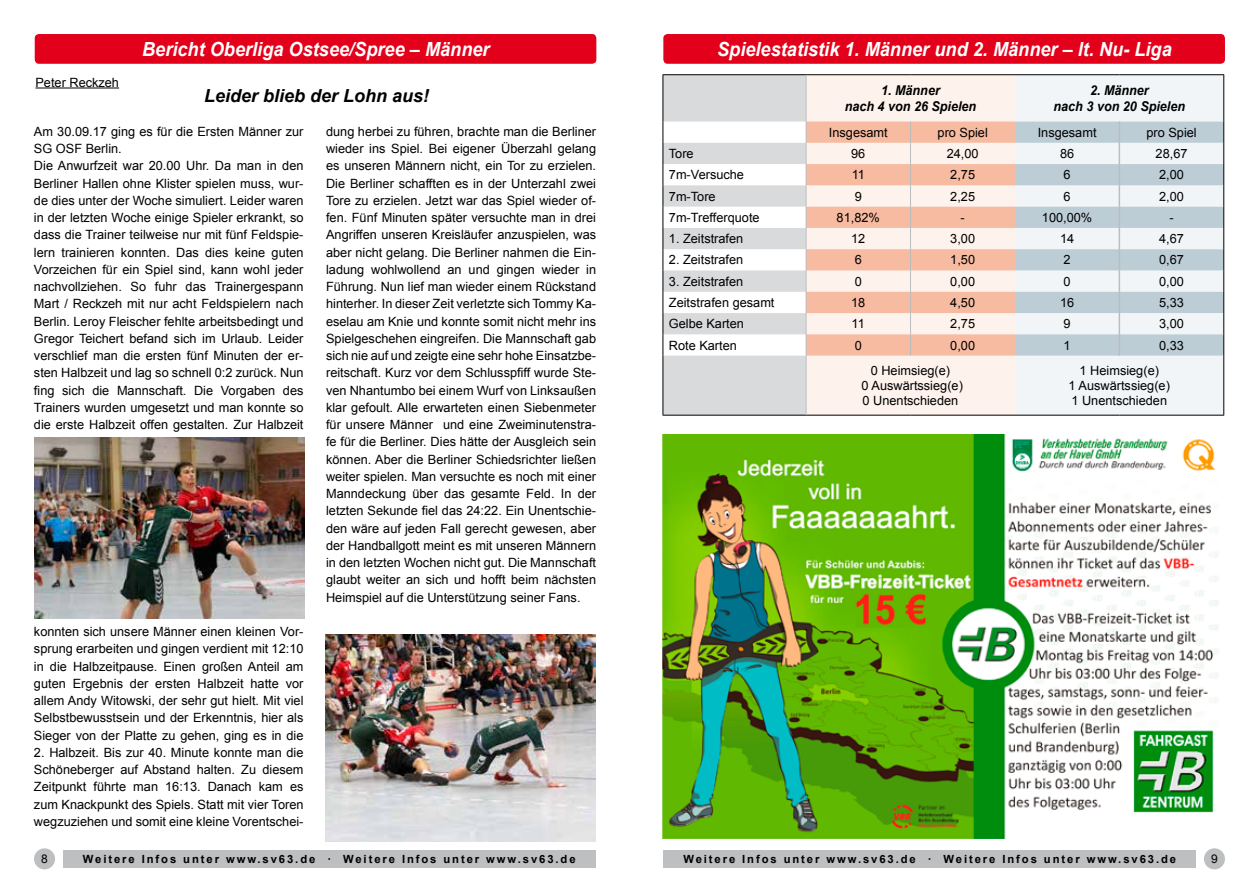
<style>
.page{position:relative;width:1259px;height:893px;background:#fff}
.page>*{position:absolute;margin:0;border:0;box-sizing:border-box;transform-origin:0 0}
.t1{font:italic 700 19.5px "Arial";color:#fff;scale:.93 1}
.t2{font:italic 700 18px "Arial";color:#000}
.t3{font:italic 700 13.5px/16.2px "Arial";color:#000;text-align:center;scale:.93 1}
.t4{font:12.75px/17.2px "Arial";color:#000;text-align:justify}
.t5{font:12px "Arial";color:#000}
.t6{font:700 11.25px "Arial";letter-spacing:.17em;color:#000}
</style>
<div class="page">
<div style="left:63px;top:850px;width:532px;height:17px;background:#bdbfc0"></div>
<div style="left:663px;top:850px;width:533px;height:17px;background:#bdbfc0"></div>
<div style="left:35px;top:34px;width:561px;height:30px;background:#e2001a;border-radius:4px"></div>
<hr style="left:35px;top:88px;width:84px;height:1px;background:#000">
<img style="left:34px;top:438px;width:270px;height:180px">
<img style="left:325px;top:634px;width:270px;height:208px">
<div style="left:34px;top:848px;width:21px;height:21px;background:#bdbfc0;border-radius:50%"></div>
<div style="left:1204px;top:848px;width:21px;height:21px;background:#bdbfc0;border-radius:50%"></div>
<div style="left:663px;top:34px;width:562px;height:30px;background:#e2001a;border-radius:4px"></div>
<svg style="left:663px;top:75px;width:142px;height:340px;fill:#d9dadb"></svg>
<div style="left:806px;top:75px;width:209px;height:340px;background:#fef2ec"></div>
<div style="left:1015px;top:75px;width:208px;height:340px;background:#f1f5f7"></div>
<svg style="left:806px;top:121px;width:209px;height:235px;background:#f9d3c3"></svg>
<svg style="left:1015px;top:121px;width:208px;height:235px;fill:#bdcdd6"></svg>
<hr style="left:662px;top:74px;width:144px;height:1px;background:#000">
<hr style="left:662px;top:75px;width:1px;height:46px;background:#000">
<hr style="left:806px;top:74px;width:104px;height:1px;background:#000">
<hr style="left:910px;top:74px;width:105px;height:1px;background:#000">
<hr style="left:1015px;top:74px;width:104px;height:1px;background:#000">
<hr style="left:1119px;top:74px;width:105px;height:1px;background:#000">
<hr style="left:1223px;top:75px;width:1px;height:46px;background:#000">
<svg style="left:662px;top:121px;width:1px;height:235px"></svg>
<svg style="left:1223px;top:121px;width:1px;height:235px"></svg>
<hr style="left:662px;top:356px;width:1px;height:59px;background:#000">
<hr style="left:1223px;top:356px;width:1px;height:59px;background:#000">
<hr style="left:662px;top:415px;width:144px;height:1px;background:#000">
<hr style="left:806px;top:415px;width:104px;height:1px;background:#000">
<hr style="left:910px;top:415px;width:105px;height:1px;background:#000">
<hr style="left:1015px;top:415px;width:104px;height:1px;background:#000">
<hr style="left:1119px;top:415px;width:105px;height:1px;background:#000">
<svg style="left:910px;top:121px;width:1px;height:235px"></svg>
<hr style="left:1118px;top:121px;width:2px;height:22px;background:#bbbdbe">
<hr style="left:1118px;top:143px;width:2px;height:21px;background:#bbbdbe">
<hr style="left:1118px;top:164px;width:2px;height:21px;background:#bbbdbe">
<hr style="left:1118px;top:185px;width:2px;height:22px;background:#bbbdbe">
<hr style="left:1118px;top:207px;width:2px;height:21px;background:#bbbdbe">
<hr style="left:1118px;top:228px;width:2px;height:21px;background:#bbbdbe">
<hr style="left:1118px;top:249px;width:2px;height:21px;background:#bbbdbe">
<hr style="left:1118px;top:270px;width:2px;height:22px;background:#bbbdbe">
<hr style="left:1118px;top:292px;width:2px;height:21px;background:#bbbdbe">
<hr style="left:1118px;top:313px;width:2px;height:21px;background:#bbbdbe">
<hr style="left:1118px;top:334px;width:2px;height:22px;background:#bbbdbe">
<hr style="left:805px;top:75px;width:1px;height:46px;background:#bbbdbe">
<svg style="left:805px;top:121px;width:1px;height:235px"></svg>
<hr style="left:805px;top:356px;width:1px;height:59px;background:#bbbdbe">
<img style="left:663px;top:435px;width:556px;height:404px">
<h1 class="t1" style="left:142px;top:36px;width:375px">Bericht Oberliga Ostsee/Spree – Männer</h1>
<h2 class="t2" style="left:204px;top:84px;width:227px">Leider blieb der Lohn aus!</h2>
<p class="t4" style="left:34px;top:123px;width:271px;text-align:left">Am 30.09.17 ging es für die Ersten Männer zur SG OSF Berlin.<br>Die Anwurfzeit war 20.00 Uhr. Da man in den Berliner Hallen ohne Klister spielen muss, wur&shy;de dies unter der Woche simuliert. Leider waren in der letzten Woche einige Spieler erkrankt, so dass die Trainer teilweise nur mit fünf Feldspie&shy;lern trainieren konnten. Das dies keine guten Vorzeichen für ein Spiel sind, kann wohl jeder nachvollziehen. So fuhr das Trainergespann Mart / Reckzeh mit nur acht Feldspielern nach Berlin. Leroy Fleischer fehlte arbeitsbedingt und Gregor Teichert befand sich im Urlaub. Leider verschlief man die ersten fünf Minuten der er&shy;sten Halbzeit und lag so schnell 0:2 zurück. Nun fing sich die Mannschaft. Die Vorgaben des Trainers wurden umgesetzt und man konnte so die erste Halbzeit offen gestalten. Zur Halbzeit</p>
<p class="t4" style="left:35px;top:74px;width:85px">Peter Reckzeh</p>
<p class="t4" style="left:326px;top:123px;width:272px">dung herbei zu führen, brachte man die Berliner wieder ins Spiel. Bei eigener Überzahl gelang es unseren Männern nicht, ein Tor zu erzielen.<br>Die Berliner schafften es in der Unterzahl zwei Tore zu erzielen. Jetzt war das Spiel wieder of&shy;fen. Fünf Minuten später versuchte man in drei Angriffen unseren Kreisläufer anzuspielen, was aber nicht gelang. Die Berliner nahmen die Ein&shy;ladung wohlwollend an und gingen wieder in Führung. Nun lief man wieder einem Rückstand hinterher. In dieser Zeit verletzte sich Tommy Ka&shy;eselau am Knie und konnte somit nicht mehr ins Spielgeschehen eingreifen. Die Mannschaft gab sich nie auf und zeigte eine sehr hohe Einsatzbe&shy;reitschaft. Kurz vor dem Schlusspfiff wurde Ste&shy;ven Nhantumbo bei einem Wurf von Linksaußen klar gefoult. Alle erwarteten einen Siebenmeter für unsere Männer und eine Zweiminutenstra&shy;fe für die Berliner. Dies hätte der Ausgleich sein können. Aber die Berliner Schiedsrichter ließen weiter spielen. Man versuchte es noch mit einer Manndeckung über das gesamte Feld. In der letzten Sekunde fiel das 24:22. Ein Unentschie&shy;den wäre auf jeden Fall gerecht gewesen, aber der Handballgott meint es mit unseren Männern in den letzten Wochen nicht gut. Die Mannschaft glaubt weiter an sich und hofft beim nächsten Heimspiel auf die Unterstützung seiner Fans.</p>
<p class="t4" style="left:34px;top:623px;width:271px">konnten sich unsere Männer einen kleinen Vor&shy;sprung erarbeiten und gingen verdient mit 12:10 in die Halbzeitpause. Einen großen Anteil am guten Ergebnis der ersten Halbzeit hatte vor allem Andy Witowski, der sehr gut hielt. Mit viel Selbstbewusstsein und der Erkenntnis, hier als Sieger von der Platte zu gehen, ging es in die</p>
<p class="t4" style="left:34px;top:744px;width:271px">2. Halbzeit. Bis zur 40. Minute konnte man die Schöneberger auf Abstand halten. Zu diesem Zeitpunkt führte man 16:13. Danach kam es zum Knackpunkt des Spiels. Statt mit vier Toren wegzuziehen und somit eine kleine Vorentschei-</p>
<h1 class="t1" style="left:717px;top:36px;width:490px">Spielestatistik 1. Männer und 2. Männer – lt. Nu- Liga</h1>
<p class="t3" style="left:844px;top:82px;width:143px">1. Männer<br>nach 4 von 26 Spielen</p>
<p class="t3" style="left:1053px;top:82px;width:143px">2. Männer<br>nach 3 von 20 Spielen</p>
<p class="t4" style="left:829px;top:124px;width:60px">Insgesamt</p>
<p class="t4" style="left:937px;top:124px;width:52px">pro Spiel</p>
<p class="t4" style="left:1037px;top:124px;width:60px">Insgesamt</p>
<p class="t4" style="left:1146px;top:124px;width:52px">pro Spiel</p>
<p class="t4" style="left:669px;top:145px;width:26px">Tore</p>
<p class="t4" style="left:851px;top:145px;width:16px">96</p>
<p class="t4" style="left:946px;top:145px;width:33px">24,00</p>
<p class="t4" style="left:1060px;top:145px;width:16px">86</p>
<p class="t4" style="left:1155px;top:145px;width:33px">28,67</p>
<p class="t4" style="left:669px;top:166px;width:77px">7m-Versuche</p>
<p class="t4" style="left:851px;top:166px;width:15px">11</p>
<p class="t4" style="left:950px;top:166px;width:26px">2,75</p>
<p class="t4" style="left:1063px;top:166px;width:9px">6</p>
<p class="t4" style="left:1159px;top:166px;width:26px">2,00</p>
<p class="t4" style="left:669px;top:188px;width:48px">7m-Tore</p>
<p class="t4" style="left:854px;top:188px;width:9px">9</p>
<p class="t4" style="left:950px;top:188px;width:26px">2,25</p>
<p class="t4" style="left:1063px;top:188px;width:9px">6</p>
<p class="t4" style="left:1159px;top:188px;width:26px">2,00</p>
<p class="t4" style="left:669px;top:209px;width:92px">7m-Trefferquote</p>
<p class="t4" style="left:836px;top:209px;width:45px">81,82%</p>
<p class="t4" style="left:960px;top:209px;width:6px">-</p>
<p class="t4" style="left:1042px;top:209px;width:52px">100,00%</p>
<p class="t4" style="left:1169px;top:209px;width:6px">-</p>
<p class="t4" style="left:669px;top:230px;width:76px">1. Zeitstrafen</p>
<p class="t4" style="left:851px;top:230px;width:16px">12</p>
<p class="t4" style="left:950px;top:230px;width:26px">3,00</p>
<p class="t4" style="left:1060px;top:230px;width:16px">14</p>
<p class="t4" style="left:1159px;top:230px;width:26px">4,67</p>
<p class="t4" style="left:669px;top:251px;width:76px">2. Zeitstrafen</p>
<p class="t4" style="left:854px;top:251px;width:9px">6</p>
<p class="t4" style="left:950px;top:251px;width:26px">1,50</p>
<p class="t4" style="left:1063px;top:251px;width:9px">2</p>
<p class="t4" style="left:1159px;top:251px;width:26px">0,67</p>
<p class="t4" style="left:669px;top:273px;width:76px">3. Zeitstrafen</p>
<p class="t4" style="left:854px;top:273px;width:9px">0</p>
<p class="t4" style="left:950px;top:273px;width:26px">0,00</p>
<p class="t4" style="left:1063px;top:273px;width:9px">0</p>
<p class="t4" style="left:1159px;top:273px;width:26px">0,00</p>
<p class="t4" style="left:669px;top:294px;width:107px">Zeitstrafen gesamt</p>
<p class="t4" style="left:851px;top:294px;width:16px">18</p>
<p class="t4" style="left:950px;top:294px;width:26px">4,50</p>
<p class="t4" style="left:1060px;top:294px;width:16px">16</p>
<p class="t4" style="left:1159px;top:294px;width:26px">5,33</p>
<p class="t4" style="left:669px;top:315px;width:77px">Gelbe Karten</p>
<p class="t4" style="left:851px;top:315px;width:15px">11</p>
<p class="t4" style="left:950px;top:315px;width:26px">2,75</p>
<p class="t4" style="left:1063px;top:315px;width:9px">9</p>
<p class="t4" style="left:1159px;top:315px;width:26px">3,00</p>
<p class="t4" style="left:669px;top:337px;width:70px">Rote Karten</p>
<p class="t4" style="left:854px;top:337px;width:9px">0</p>
<p class="t4" style="left:950px;top:337px;width:26px">0,00</p>
<p class="t4" style="left:1063px;top:337px;width:9px">1</p>
<p class="t4" style="left:1159px;top:337px;width:26px">0,33</p>
<p class="t4" style="left:861px;top:363px;width:103px;line-height:15.3px;text-align:center">0 Heimsieg(e)<br>0 Auswärtssieg(e)<br>0 Unentschieden</p>
<p class="t4" style="left:1068px;top:363px;width:103px;line-height:15.3px;text-align:center">1 Heimsieg(e)<br>1 Auswärtssieg(e)<br>1 Unentschieden</p>
<p class="t5" style="left:41px;top:851px;width:8px">8</p>
<p class="t5" style="left:1211px;top:851px;width:8px">9</p>
<p class="t6" style="left:83px;top:851px;width:494px">Weitere Infos unter www.sv63.de · Weitere Infos unter www.sv63.de</p>
<p class="t6" style="left:683px;top:851px;width:494px">Weitere Infos unter www.sv63.de · Weitere Infos unter www.sv63.de</p>
</div>
